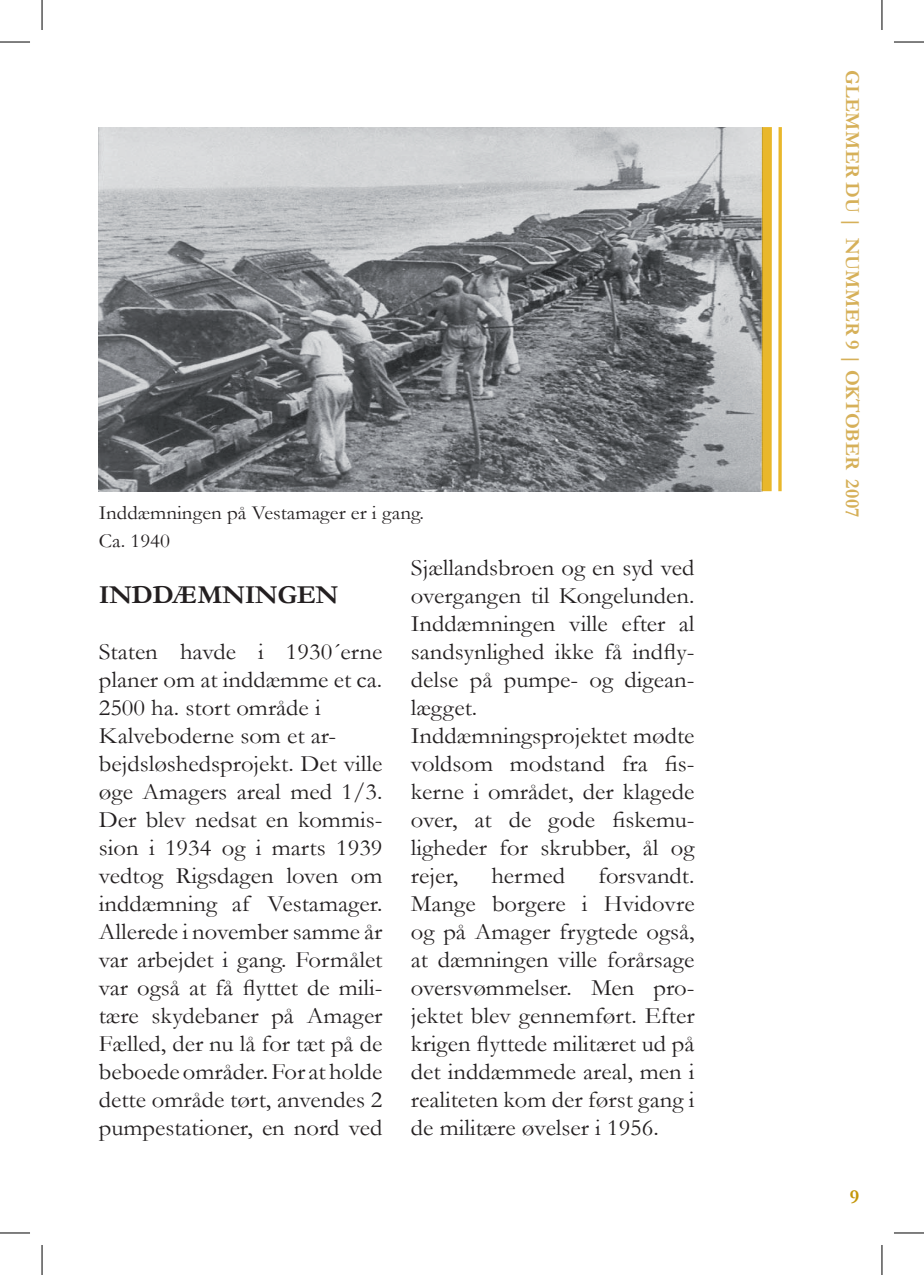
<style>
.page{position:relative;width:924px;height:1275px;background:#fff}
.page>*{position:absolute;margin:0;border:0;box-sizing:border-box;transform-origin:0 0}
.t1{font:700 26px "Garamond";letter-spacing:-.02em;color:#231f20;scale:1.05 1}
.t2{font:23.6px/28px "Garamond";color:#231f20;scale:1.05 1}
.t3{font:20px/28px "Garamond";color:#231f20;scale:1.05 1}
.t4{font:700 20px "Garamond";letter-spacing:-.01em;color:#d6b059}
.t5{font:700 20px "Garamond";color:#c49608}
</style>
<div class="page">
<img style="left:99px;top:127px;width:662px;height:364px">
<hr style="left:778px;top:127px;width:3px;height:364px;background:#e6ae0e">
<svg style="left:761px;top:127px;width:10px;height:364px;background:#e0b335"></svg>
<hr style="left:0;top:42px;width:30px;height:1px;background:#000">
<hr style="left:893px;top:42px;width:30px;height:1px;background:#000">
<hr style="left:0;top:1232px;width:30px;height:1px;background:#000">
<hr style="left:893px;top:1232px;width:30px;height:1px;background:#000">
<hr style="left:42px;top:0;width:1px;height:30px;background:#000">
<hr style="left:42px;top:1245px;width:1px;height:30px;background:#000">
<hr style="left:881px;top:0;width:1px;height:30px;background:#000">
<hr style="left:881px;top:1245px;width:1px;height:30px;background:#000">
<p class="t3" style="left:99px;top:498px;width:311px">Inddæmningen på Vestamager er i gang.<br>Ca. 1940</p>
<p class="t1" style="left:99px;top:577px;width:230px">INDDÆMNINGEN</p>
<p class="t2" style="left:99px;top:637px;width:272px">Staten havde i 1930´erne planer om at inddæmme et ca.<br>2500 ha. stort område i<br>Kalveboderne som et ar&shy;bejdsløshedsprojekt. Det ville øge Amagers areal med 1/3.<br>Der blev nedsat en kommis&shy;sion i 1934 og i marts 1939 vedtog Rigsdagen loven om inddæmning af Vestamager.<br>Allerede i november samme år var arbejdet i gang. Formålet var også at få flyttet de mili&shy;tære skydebaner på Amager<br>Fælled, der nu lå for tæt på de beboede områder. For at holde dette område tørt, anvendes 2 pumpestationer, en nord ved</p>
<p class="t2" style="left:410px;top:553px;width:272px">Sjællandsbroen og en syd ved overgangen til Kongelunden.<br>Inddæmningen ville efter al sandsynlighed ikke få indfly&shy;delse på pumpe- og digean&shy;lægget.<br>Inddæmningsprojektet mødte voldsom modstand fra fis&shy;kerne i området, der klagede over, at de gode fiskemu&shy;ligheder for skrubber, ål og rejer,</p>
<p class="t2" style="left:410px;top:861px;width:271px;text-align:justify;text-indent:187px">forsvandt.<br>Mange borgere i Hvidovre og på Amager frygtede også, at dæmningen ville forårsage oversvømmelser. Men pro&shy;jektet blev gennemført. Efter krigen flyttede militæret ud på det inddæmmede areal, men i realiteten kom der først gang i de militære øvelser i 1956.</p>
<p class="t2" style="left:491px;top:861px;width:72px">hermed</p>
<p class="t4" style="left:865px;top:70px;width:449px;rotate:90deg">GLEMMER DU | NUMMER 9 | OKTOBER 2007</p>
<p class="t5" style="left:849px;top:1182px;width:11px">9</p>
</div>
